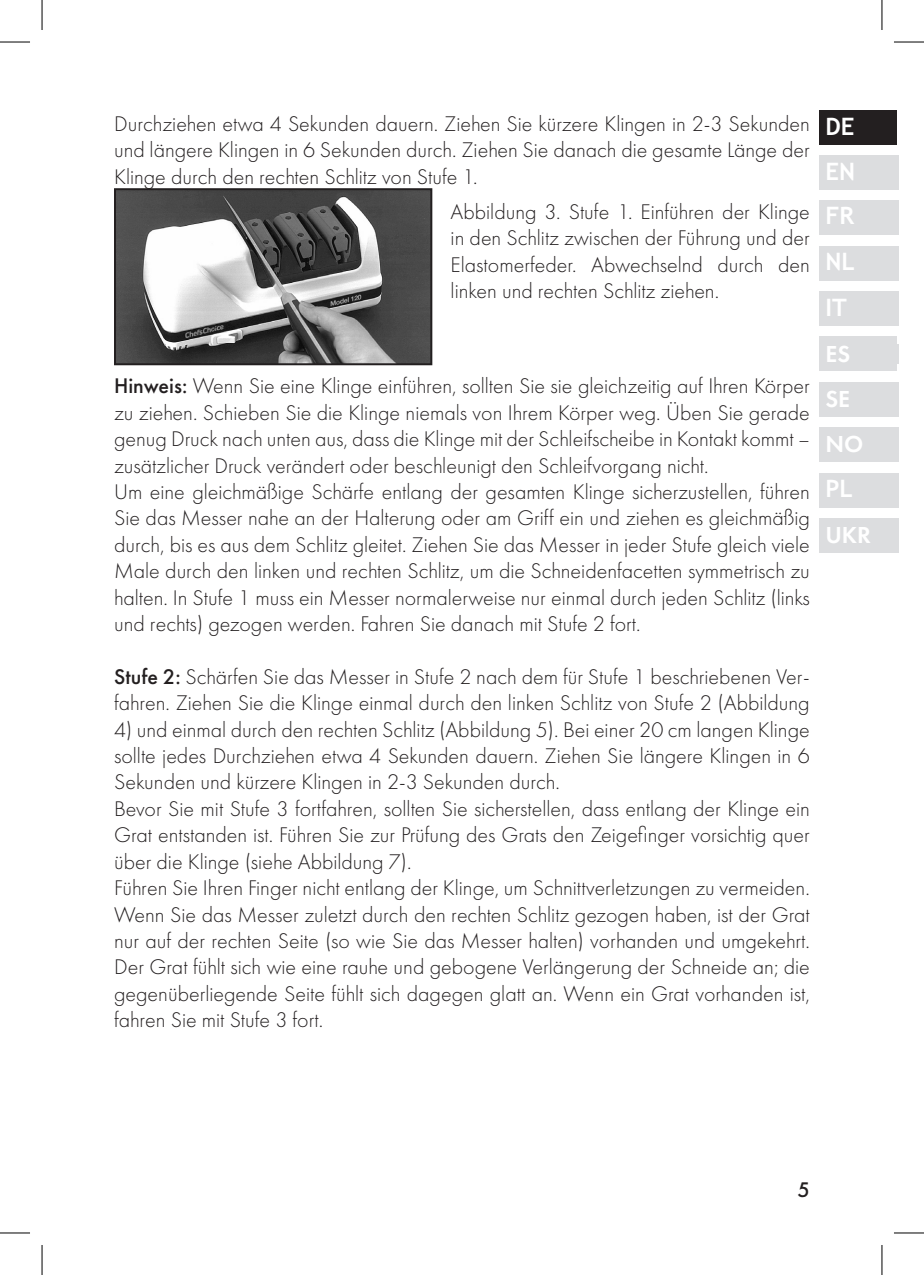
<style>
.page{position:relative;width:924px;height:1275px;background:#fff}
.page>*{position:absolute;margin:0;border:0;box-sizing:border-box;transform-origin:0 0}
.t1{font:700 24px/45.2px "Trebuchet MS";color:#fff;text-align:justify}
.t2{font:600 24px/44.6px "Futura PT";color:#fff}
.t3{font:300 22px/26.4px "Futura PT";color:#231f20}
.t4{font:500 22px "Futura PT";color:#231f20}
.s1{font-weight:500}
</style>
<div class="page">
<div style="left:819px;top:110px;width:77px;height:34px;background:#231f20"></div>
<div style="left:819px;top:155px;width:79px;height:34px;background:#dcdddf"></div>
<div style="left:819px;top:201px;width:79px;height:34px;background:#dcdddf"></div>
<div style="left:819px;top:246px;width:79px;height:34px;background:#dcdddf"></div>
<div style="left:819px;top:291px;width:79px;height:34px;background:#dcdddf"></div>
<div style="left:819px;top:337px;width:77px;height:34px;background:#dcdddf"></div>
<div style="left:825px;top:344px;width:73px;height:20px;background:#dcdddf"></div>
<div style="left:819px;top:382px;width:79px;height:34px;background:#dcdddf"></div>
<div style="left:819px;top:428px;width:79px;height:34px;background:#dcdddf"></div>
<div style="left:819px;top:473px;width:79px;height:34px;background:#dcdddf"></div>
<div style="left:819px;top:518px;width:79px;height:34px;background:#dcdddf"></div>
<img style="left:117px;top:191px;width:312px;height:171px">
<div style="left:114px;top:188px;width:318px;height:177px;border:2px solid #231f20"></div>
<hr style="left:0;top:42px;width:30px;height:1px;background:#000">
<hr style="left:893px;top:42px;width:30px;height:1px;background:#000">
<hr style="left:0;top:1232px;width:30px;height:1px;background:#000">
<hr style="left:893px;top:1232px;width:30px;height:1px;background:#000">
<hr style="left:42px;top:0;width:1px;height:30px;background:#000">
<hr style="left:42px;top:1245px;width:1px;height:30px;background:#000">
<hr style="left:881px;top:0;width:1px;height:30px;background:#000">
<hr style="left:881px;top:1245px;width:1px;height:30px;background:#000">
<p class="t3" style="left:114px;top:110px;width:697px;text-align:justify">Durchziehen etwa 4 Sekunden dauern. Ziehen Sie kürzere Klingen in 2-3 Sekunden und längere Klingen in 6 Sekunden durch. Ziehen Sie danach die gesamte Länge der Klinge durch den rechten Schlitz von Stufe 1.</p>
<p class="t3" style="left:450px;top:199px;width:360px;text-align:justify">Abbildung 3. Stufe 1. Einführen der Klinge in den Schlitz zwischen der Führung und der Elastomerfeder. Abwechselnd durch den linken und rechten Schlitz ziehen.</p>
<p class="t3" style="left:114px;top:373px;width:697px"><span class="s1">Hinweis:</span> Wenn Sie eine Klinge einführen, sollten Sie sie gleichzeitig auf Ihren Körper zu ziehen. Schieben Sie die Klinge niemals von Ihrem Körper weg. Üben Sie gerade genug Druck nach unten aus, dass die Klinge mit der Schleifscheibe in Kontakt kommt – zusätzlicher Druck verändert oder beschleunigt den Schleifvorgang nicht.<br>Um eine gleichmäßige Schärfe entlang der gesamten Klinge sicherzustellen, führen Sie das Messer nahe an der Halterung oder am Griff ein und ziehen es gleichmäßig durch, bis es aus dem Schlitz gleitet. Ziehen Sie das Messer in jeder Stufe gleich viele Male durch den linken und rechten Schlitz, um die Schneidenfacetten symmetrisch zu halten. In Stufe 1 muss ein Messer normalerweise nur einmal durch jeden Schlitz (links und rechts) gezogen werden. Fahren Sie danach mit Stufe 2 fort.</p>
<p class="t3" style="left:114px;top:663px;width:697px"><span class="s1">Stufe 2:</span> Schärfen Sie das Messer in Stufe 2 nach dem für Stufe 1 beschriebenen Ver&shy;fahren. Ziehen Sie die Klinge einmal durch den linken Schlitz von Stufe 2 (Abbildung</p>
<p class="t3" style="left:114px;top:716px;width:697px">4) und einmal durch den rechten Schlitz (Abbildung 5). Bei einer 20 cm langen Klinge sollte jedes Durchziehen etwa 4 Sekunden dauern. Ziehen Sie längere Klingen in 6<br>Sekunden und kürzere Klingen in 2-3 Sekunden durch.<br>Bevor Sie mit Stufe 3 fortfahren, sollten Sie sicherstellen, dass entlang der Klinge ein Grat entstanden ist. Führen Sie zur Prüfung des Grats den Zeigefinger vorsichtig quer über die Klinge (siehe Abbildung 7).<br>Führen Sie Ihren Finger nicht entlang der Klinge, um Schnittverletzungen zu vermeiden.<br>Wenn Sie das Messer zuletzt durch den rechten Schlitz gezogen haben, ist der Grat nur auf der rechten Seite (so wie Sie das Messer halten) vorhanden und umgekehrt.<br>Der Grat fühlt sich wie eine rauhe und gebogene Verlängerung der Schneide an; die gegenüberliegende Seite fühlt sich dagegen glatt an. Wenn ein Grat vorhanden ist, fahren Sie mit Stufe 3 fort.</p>
<p class="t1" style="left:825px;top:104px;width:31px">DE EN FR NL IT</p>
<p class="t2" style="left:825px;top:332px;width:39px">ES<br>SE<br>NO</p>
<p class="t1" style="left:825px;top:466px;width:29px">PL</p>
<p class="t2" style="left:825px;top:512px;width:47px">UKR</p>
<p class="t4" style="left:797px;top:1176px;width:14px">5</p>
</div>
